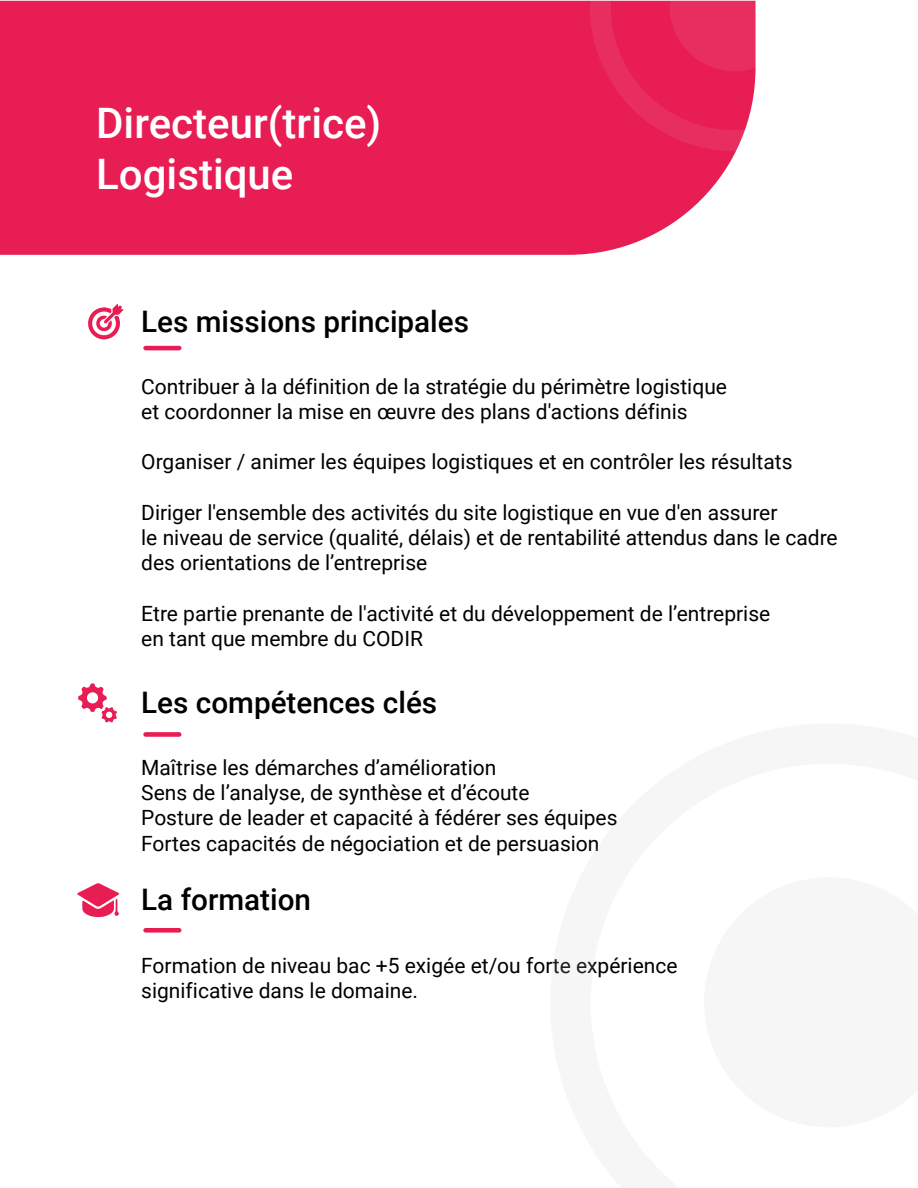
<style>
.page{position:relative;width:918px;height:1188px;background:#fff}
.page>*{position:absolute;margin:0;border:0;box-sizing:border-box;transform-origin:0 0}
.t1{font:500 42px/50.4px "Roboto";color:#fff}
.t2{font:500 29.7px "Roboto";color:#000}
.t3{font:21px/25.2px "Roboto";color:#000}
</style>
<div class="page">
<div style="left:0;top:1px;width:736px;height:254px;background:#e71d54"></div>
<hr style="left:143px;top:346px;width:38px;height:4px;background:#e71d54;border-radius:2px">
<div style="left:143px;top:732px;width:38px;height:5px;background:#e71d54;border-radius:2px"></div>
<div style="left:143px;top:928px;width:38px;height:5px;background:#e71d54;border-radius:2px"></div>
<svg style="left:590px;top:0;width:166px;height:151px;background:#e8295d"></svg>
<svg style="left:88px;top:304px;width:35px;height:35px"></svg>
<svg style="left:78px;top:683px;width:39px;height:39px"></svg>
<svg style="left:77px;top:883px;width:42px;height:34px"></svg>
<h1 class="t1" style="left:96px;top:97px;width:287px">Directeur(trice)<br>Logistique</h1>
<h2 class="t2" style="left:141px;top:301px;width:329px">Les missions principales</h2>
<p class="t3" style="left:141px;top:373px;width:587px">Contribuer à la définition de la stratégie du périmètre logistique et coordonner la mise en œuvre des plans d'actions définis</p>
<p class="t3" style="left:141px;top:449px;width:653px">Organiser / animer les équipes logistiques et en contrôler les résultats</p>
<p class="t3" style="left:141px;top:499px;width:698px">Diriger l'ensemble des activités du site logistique en vue d'en assurer<br>le niveau de service (qualité, délais) et de rentabilité attendus dans le cadre des orientations de l’entreprise</p>
<p class="t3" style="left:141px;top:600px;width:631px">Etre partie prenante de l'activité et du développement de l’entreprise en tant que membre du CODIR</p>
<h2 class="t2" style="left:141px;top:682px;width:298px">Les compétences clés</h2>
<p class="t3" style="left:141px;top:754px;width:478px">Maîtrise les démarches d’amélioration<br>Sens de l’analyse, de synthèse et d’écoute<br>Posture de leader et capacité à fédérer ses équipes Fortes capacités de négociation et de persuasion</p>
<h2 class="t2" style="left:141px;top:879px;width:171px">La formation</h2>
<p class="t3" style="left:141px;top:952px;width:538px">Formation de niveau bac +5 exigée et/ou forte expérience significative dans le domaine.</p>
</div>
